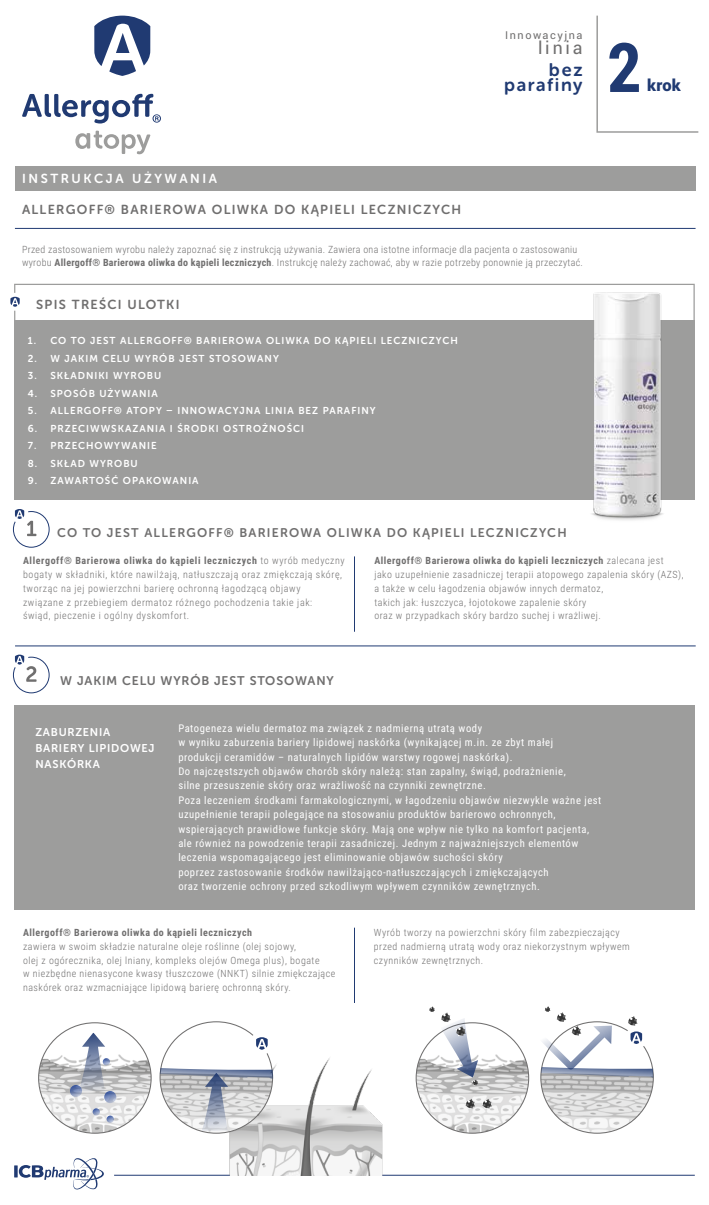
<style>
.page{position:relative;width:709px;height:1205px;background:#fff}
.page>*{position:absolute;margin:0;border:0;box-sizing:border-box;transform-origin:0 0}
.t1{font:700 68.5px "Roboto Condensed";color:#203a72}
.t2{font:19.62px "Yantramanav";letter-spacing:.145em;color:#706f6f}
.t3{font:900 18.25px "Yantramanav";color:#203a72}
.t4{font:18.12px/15.1px "Museo Sans Rounded 700";letter-spacing:.085em;color:#203a72;text-align:right}
.t5{font:13px "Museo Sans Rounded 700";letter-spacing:.1em;color:#706f6f}
.t6{font:13px "Museo Sans Rounded 700";letter-spacing:.2em;color:#fff}
.t7{font:12.5px "Museo Sans Rounded 700";letter-spacing:.1em;color:#706f6f}
.t8{font:12.5px "Museo Sans Rounded 700";letter-spacing:.07em;color:#706f6f}
.t9{font:12.12px "Yantramanav";letter-spacing:.125em;color:#706f6f}
.t10{font:11.25px/16.2px "Museo Sans Rounded 700";letter-spacing:.07em;color:#fff}
.t11{font:10.62px/14.4px "Roboto Condensed";letter-spacing:.05em;color:#fff}
.t12{font:300 10px/13.8px "Roboto Condensed";letter-spacing:.05em;color:#706f6f}
.t13{font:10px "Museo Sans Rounded 700";letter-spacing:.1em;color:#fff}
.t14{font:300 10px/13.8px "Roboto Condensed";letter-spacing:.03em;color:#706f6f}
.t15{font:700 10px "Roboto Condensed";letter-spacing:.05em;color:#706f6f}
.s1{font-weight:700}
</style>
<div class="page">
<div style="left:14px;top:705px;width:680px;height:205px;background:#9d9d9c"></div>
<div style="left:15px;top:166px;width:680px;height:25px;background:#9d9d9c"></div>
<div style="left:14px;top:284px;width:680px;height:37px;border:1px solid #9d9d9c"></div>
<div style="left:14px;top:320px;width:680px;height:180px;background:#9d9d9c"></div>
<hr style="left:15px;top:228px;width:680px;height:1px;background:#203a72">
<img style="left:494px;top:292px;width:177px;height:228px">
<hr style="left:354px;top:556px;width:1px;height:76px;background:#203a72">
<div style="left:13px;top:511px;width:36px;height:36px;border:1px solid #203a72;border-radius:50%"></div>
<svg style="left:15px;top:509px;width:21px;height:27px"></svg>
<div style="left:13px;top:657px;width:36px;height:36px;border:1px solid #203a72;border-radius:50%"></div>
<svg style="left:15px;top:654px;width:22px;height:28px"></svg>
<hr style="left:15px;top:645px;width:680px;height:1px;background:#203a72">
<div style="left:6px;top:293px;width:18px;height:18px;background:#fff;border-radius:50%"></div>
<svg style="left:10px;top:297px;width:10px;height:10px"></svg>
<svg style="left:596px;top:15px;width:103px;height:118px"></svg>
<svg style="left:94px;top:16px;width:56px;height:60px"></svg>
<svg style="left:22px;top:94px;width:139px;height:30px"></svg>
<svg style="left:75px;top:131px;width:75px;height:23px"></svg>
<hr style="left:114px;top:1175px;width:580px;height:1px;background:#203a72">
<svg style="left:14px;top:1158px;width:90px;height:32px"></svg>
<hr style="left:354px;top:927px;width:1px;height:76px;background:#203a72">
<img style="left:225px;top:1056px;width:164px;height:119px">
<img style="left:417px;top:1054px;width:111px;height:79px">
<img style="left:541px;top:1078px;width:112px;height:55px">
<svg style="left:482px;top:1099px;width:10px;height:10px"></svg>
<svg style="left:465px;top:1099px;width:10px;height:10px"></svg>
<svg style="left:472px;top:1079px;width:6px;height:6px"></svg>
<svg style="left:440px;top:1022px;width:38px;height:55px"></svg>
<svg style="left:429px;top:1006px;width:36px;height:30px"></svg>
<svg style="left:540px;top:1006px;width:113px;height:72px"></svg>
<img style="left:39px;top:1054px;width:112px;height:79px">
<img style="left:199px;top:1131px;width:73px;height:2px">
<svg style="left:159px;top:1067px;width:114px;height:64px;background:#c2c4cb"></svg>
<svg style="left:61px;top:1032px;width:55px;height:91px"></svg>
<svg style="left:256px;top:1037px;width:12px;height:12px"></svg>
<p class="t9" style="left:505px;top:28px;width:79px">Innowacyjna</p>
<h2 class="t2" style="left:538px;top:36px;width:46px">linia</h2>
<h3 class="t4" style="left:504px;top:62px;width:80px">bez parafiny</h3>
<h1 class="t1" style="left:607px;top:20px;width:36px">2</h1>
<h3 class="t3" style="left:647px;top:74px;width:35px">krok</h3>
<h3 class="t6" style="left:22px;top:171px;width:196px">INSTRUKCJA UŻYWANIA</h3>
<h3 class="t5" style="left:22px;top:202px;width:440px">ALLERGOFF® BARIEROWA OLIWKA DO KĄPIELI LECZNICZYCH</h3>
<p class="t14" style="left:22px;top:242px;width:562px">Przed zastosowaniem wyrobu należy zapoznać się z instrukcją używania. Zawiera ona istotne informacje dla pacjenta o zastosowaniu wyrobu <span class="s1">Allergoff® Barierowa oliwka do kąpieli leczniczych</span>. Instrukcję należy zachować, aby w razie potrzeby ponownie ją przeczytać.</p>
<h3 class="t5" style="left:36px;top:297px;width:145px">SPIS TREŚCI ULOTKI</h3>
<p class="t13" style="left:28px;top:335px;width:431px">1. CO TO JEST ALLERGOFF® BARIEROWA OLIWKA DO KĄPIELI LECZNICZYCH</p>
<p class="t13" style="left:28px;top:352px;width:252px">2. W JAKIM CELU WYRÓB JEST STOSOWANY</p>
<p class="t13" style="left:28px;top:370px;width:135px">3. SKŁADNIKI WYROBU</p>
<p class="t13" style="left:28px;top:387px;width:131px">4. SPOSÓB UŻYWANIA</p>
<p class="t13" style="left:28px;top:405px;width:349px">5. ALLERGOFF® ATOPY – INNOWACYJNA LINIA BEZ PARAFINY</p>
<p class="t13" style="left:28px;top:422px;width:278px">6. PRZECIWWSKAZANIA I ŚRODKI OSTROŻNOŚCI</p>
<p class="t13" style="left:28px;top:440px;width:130px">7. PRZECHOWYWANIE</p>
<p class="t13" style="left:28px;top:457px;width:111px">8. SKŁAD WYROBU</p>
<p class="t13" style="left:28px;top:475px;width:172px">9. ZAWARTOŚĆ OPAKOWANIA</p>
<p class="t7" style="left:57px;top:525px;width:511px">CO TO JEST ALLERGOFF® BARIEROWA OLIWKA DO KĄPIELI LECZNICZYCH</p>
<p class="t12" style="left:23px;top:553px;width:323px"><span class="s1">Allergoff® Barierowa oliwka do kąpieli leczniczych</span> to wyrób medyczny bogaty w składniki, które nawilżają, natłuszczają oraz zmiękczają skórę, tworząc na jej powierzchni barierę ochronną łagodzącą objawy<br>związane z przebiegiem dermatoz różnego pochodzenia takie jak:<br>świąd, pieczenie i ogólny dyskomfort.</p>
<p class="t12" style="left:374px;top:553px;width:311px"><span class="s1">Allergoff® Barierowa oliwka do kąpieli leczniczych</span> zalecana jest<br>jako uzupełnienie zasadniczej terapii atopowego zapalenia skóry (AZS), a także w celu łagodzenia objawów innych dermatoz,<br>takich jak: łuszczyca, łojotokowe zapalenie skóry<br>oraz w przypadkach skóry bardzo suchej i wrażliwej.</p>
<p class="t8" style="left:60px;top:673px;width:275px">W JAKIM CELU WYRÓB JEST STOSOWANY</p>
<p class="t10" style="left:35px;top:723px;width:121px">ZABURZENIA<br>BARIERY LIPIDOWEJ<br>NASKÓRKA</p>
<p class="t11" style="left:178px;top:720px;width:424px">Patogeneza wielu dermatoz ma związek z nadmierną utratą wody<br>w wyniku zaburzenia bariery lipidowej naskórka (wynikającej m.in. ze zbyt małej<br>produkcji ceramidów – naturalnych lipidów warstwy rogowej naskórka).<br>Do najczęstszych objawów chorób skóry należą: stan zapalny, świąd, podrażnienie,<br>silne przesuszenie skóry oraz wrażliwość na czynniki zewnętrzne.<br>Poza leczeniem środkami farmakologicznymi, w łagodzeniu objawów niezwykle ważne jest uzupełnienie terapii polegające na stosowaniu produktów barierowo ochronnych, wspierających prawidłowe funkcje skóry. Mają one wpływ nie tylko na komfort pacjenta, ale również na powodzenie terapii zasadniczej. Jednym z najważniejszych elementów leczenia wspomagającego jest eliminowanie objawów suchości skóry<br>poprzez zastosowanie środków nawilżająco-natłuszczających i zmiękczających<br>oraz tworzenie ochrony przed szkodliwym wpływem czynników zewnętrznych.</p>
<p class="t15" style="left:23px;top:925px;width:231px">Allergoff® Barierowa oliwka do kąpieli leczniczych</p>
<p class="t12" style="left:23px;top:939px;width:314px">zawiera w swoim składzie naturalne oleje roślinne (olej sojowy,<br>olej z ogórecznika, olej lniany, kompleks olejów Omega plus), bogate<br>w niezbędne nienasycone kwasy tłuszczowe (NNKT) silnie zmiękczające naskórek oraz wzmacniające lipidową barierę ochronną skóry.</p>
<p class="t12" style="left:374px;top:925px;width:257px">Wyrób tworzy na powierzchni skóry film zabezpieczający przed nadmierną utratą wody oraz niekorzystnym wpływem czynników zewnętrznych.</p>
</div>
